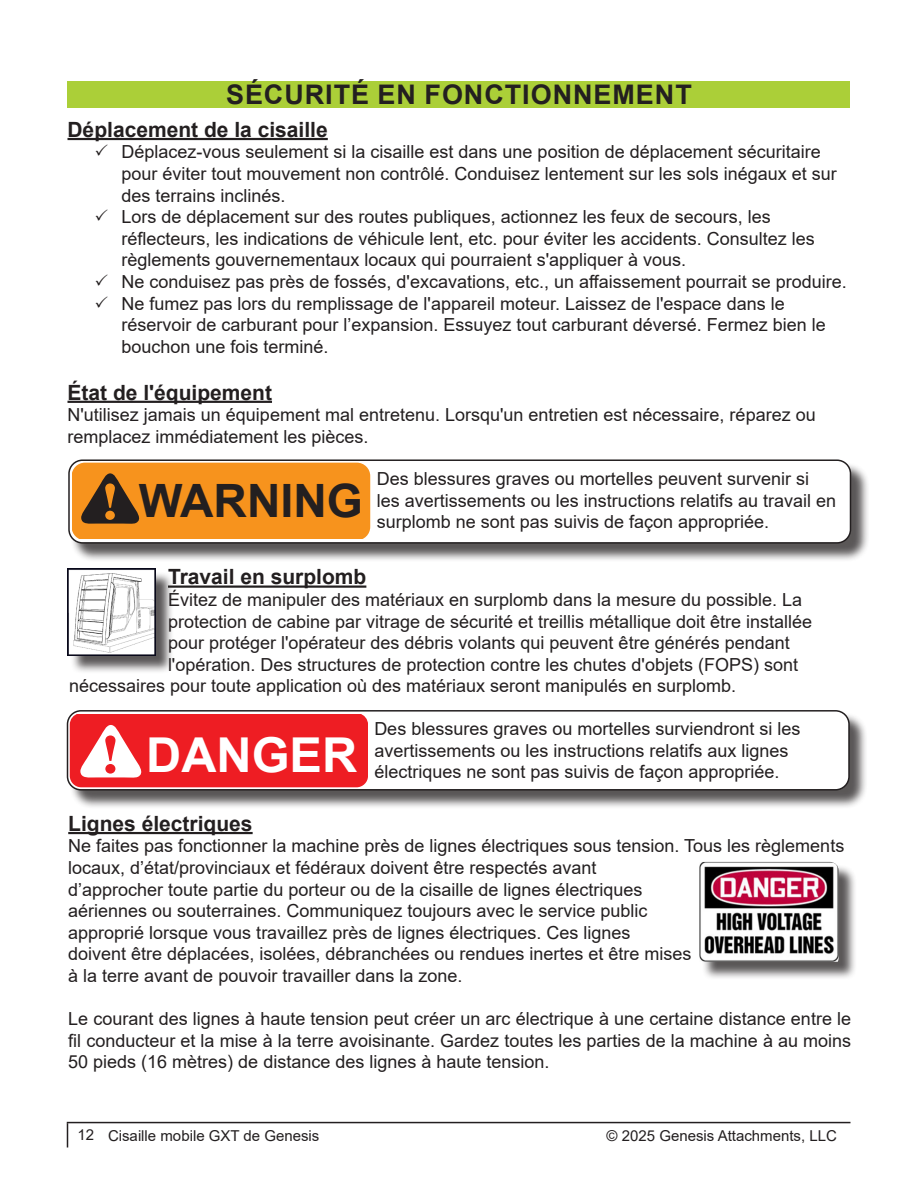
<style>
.page{position:relative;width:918px;height:1188px;background:#fff}
.page>*{position:absolute;margin:0;border:0;box-sizing:border-box;transform-origin:0 0}
.t1{font:700 48.15px "Arial";color:#fff}
.t2{font:700 46.05px "Arial";color:#231f20}
.Dupe_Section_Headings{font:700 27px "Arial";letter-spacing:.035em;color:#231f20}
.Paragraph_Headings{font:700 21px "Arial";color:#231f20}
.General_Paragraph_Style{font:18px/21.6px "Arial";color:#231f20}
.t3{font:15px "Arial";color:#231f20}
.s1{font-family:"Georgia";font-size:50.55px;color:#f7931d}
.s2{font-family:"Georgia";font-size:52.95px;color:#ee1d23}
</style>
<div class="page">
<svg style="left:67px;top:1123px;width:1px;height:25px"></svg>
<hr style="left:67px;top:1122px;width:783px;height:1px;background:#231f20">
<hr style="left:68px;top:832px;width:185px;height:2px;background:#231f20">
<hr style="left:168px;top:586px;width:198px;height:2px;background:#231f20">
<div style="left:70px;top:571px;width:103px;height:103px;background:#231f20;opacity:.75"></div>
<img style="left:68px;top:569px;width:87px;height:86px">
<div style="left:701px;top:864px;width:156px;height:117px;background:#231f20;opacity:.75"></div>
<img style="left:699px;top:862px;width:140px;height:100px">
<hr style="left:68px;top:138px;width:260px;height:2px;background:#231f20">
<hr style="left:68px;top:401px;width:204px;height:2px;background:#231f20">
<div style="left:70px;top:462px;width:800px;height:100px;background:#231f20;opacity:.75"></div>
<div style="left:69px;top:460px;width:781px;height:83px;background:#fff;border-radius:14px"></div>
<div style="left:68px;top:459px;width:783px;height:85px;border:2px solid #231f20;border-radius:14px"></div>
<svg style="left:72px;top:463px;width:298px;height:76px;background:#e68a1e"></svg>
<div style="left:69px;top:712px;width:799px;height:97px;background:#231f20;opacity:.75"></div>
<div style="left:68px;top:711px;width:781px;height:79px;background:#fff;border-radius:14px"></div>
<div style="left:67px;top:710px;width:783px;height:81px;border:2px solid #231f20;border-radius:14px"></div>
<svg style="left:70px;top:714px;width:298px;height:73px;background:#ef3237"></svg>
<div style="left:68px;top:81px;width:782px;height:27px;background:#abcf38"></div>
<p class="Dupe_Section_Headings" style="left:226px;top:76px;width:467px">SÉCURITÉ EN FONCTIONNEMENT</p>
<p class="Paragraph_Headings" style="left:68px;top:115px;width:262px">Déplacement de la cisaille</p>
<p class="General_Paragraph_Style" style="left:122px;top:141px;width:717px;text-indent:-27px">✓ Déplacez-vous seulement si la cisaille est dans une position de déplacement sécuritaire pour éviter tout mouvement non contrôlé. Conduisez lentement sur les sols inégaux et sur des terrains inclinés.</p>
<p class="General_Paragraph_Style" style="left:122px;top:206px;width:695px;text-indent:-27px">✓ Lors de déplacement sur des routes publiques, actionnez les feux de secours, les réflecteurs, les indications de véhicule lent, etc. pour éviter les accidents. Consultez les règlements gouvernementaux locaux qui pourraient s'appliquer à vous.</p>
<p class="General_Paragraph_Style" style="left:94px;top:271px;width:754px">✓ Ne conduisez pas près de fossés, d'excavations, etc., un affaissement pourrait se produire.</p>
<p class="General_Paragraph_Style" style="left:122px;top:292px;width:706px;text-indent:-27px">✓ Ne fumez pas lors du remplissage de l'appareil moteur. Laissez de l'espace dans le réservoir de carburant pour l’expansion. Essuyez tout carburant déversé. Fermez bien le bouchon une fois terminé.</p>
<p class="Paragraph_Headings" style="left:68px;top:377px;width:206px">État de l'équipement</p>
<p class="General_Paragraph_Style" style="left:68px;top:404px;width:750px">N'utilisez jamais un équipement mal entretenu. Lorsqu'un entretien est nécessaire, réparez ou remplacez immédiatement les pièces.</p>
<p class="t2" style="left:100px;top:471px;width:264px"><span class="s1">!</span> WARNING</p>
<p class="General_Paragraph_Style" style="left:377px;top:468px;width:461px">Des blessures graves ou mortelles peuvent survenir si les avertissements ou les instructions relatifs au travail en surplomb ne sont pas suivis de façon appropriée.</p>
<p class="Paragraph_Headings" style="left:168px;top:562px;width:200px">Travail en surplomb</p>
<p class="General_Paragraph_Style" style="left:168px;top:589px;width:636px">Évitez de manipuler des matériaux en surplomb dans la mesure du possible. La</p>
<p class="General_Paragraph_Style" style="left:168px;top:610px;width:646px">protection de cabine par vitrage de sécurité et treillis métallique doit être installée</p>
<p class="General_Paragraph_Style" style="left:168px;top:632px;width:623px">pour protéger l'opérateur des débris volants qui peuvent être générés pendant</p>
<p class="General_Paragraph_Style" style="left:168px;top:654px;width:632px">l'opération. Des structures de protection contre les chutes d'objets (FOPS) sont</p>
<p class="General_Paragraph_Style" style="left:69px;top:675px;width:669px">nécessaires pour toute application où des matériaux seront manipulés en surplomb.</p>
<p class="t1" style="left:100px;top:723px;width:259px"><span class="s2">!</span> DANGER</p>
<p class="General_Paragraph_Style" style="left:374px;top:718px;width:428px">Des blessures graves ou mortelles surviendront si les avertissements ou les instructions relatifs aux lignes électriques ne sont pas suivis de façon appropriée.</p>
<p class="Paragraph_Headings" style="left:68px;top:809px;width:186px">Lignes électriques</p>
<p class="General_Paragraph_Style" style="left:68px;top:835px;width:778px">Ne faites pas fonctionner la machine près de lignes électriques sous tension. Tous les règlements locaux, d’état/provinciaux et fédéraux doivent être respectés avant<br>d’approcher toute partie du porteur ou de la cisaille de lignes électriques<br>aériennes ou souterraines. Communiquez toujours avec le service public<br>approprié lorsque vous travaillez près de lignes électriques. Ces lignes<br>doivent être déplacées, isolées, débranchées ou rendues inertes et être mises<br>à la terre avant de pouvoir travailler dans la zone.</p>
<p class="General_Paragraph_Style" style="left:68px;top:1008px;width:784px;text-align:justify">Le courant des lignes à haute tension peut créer un arc électrique à une certaine distance entre le fil conducteur et la mise à la terre avoisinante. Gardez toutes les parties de la machine à au moins 50 pieds (16 mètres) de distance des lignes à haute tension.</p>
<p class="t3" style="left:77px;top:1125px;width:244px">12 Cisaille mobile GXT de Genesis</p>
<p class="t3" style="left:607px;top:1125px;width:232px">© 2025 Genesis Attachments, LLC</p>
</div>
